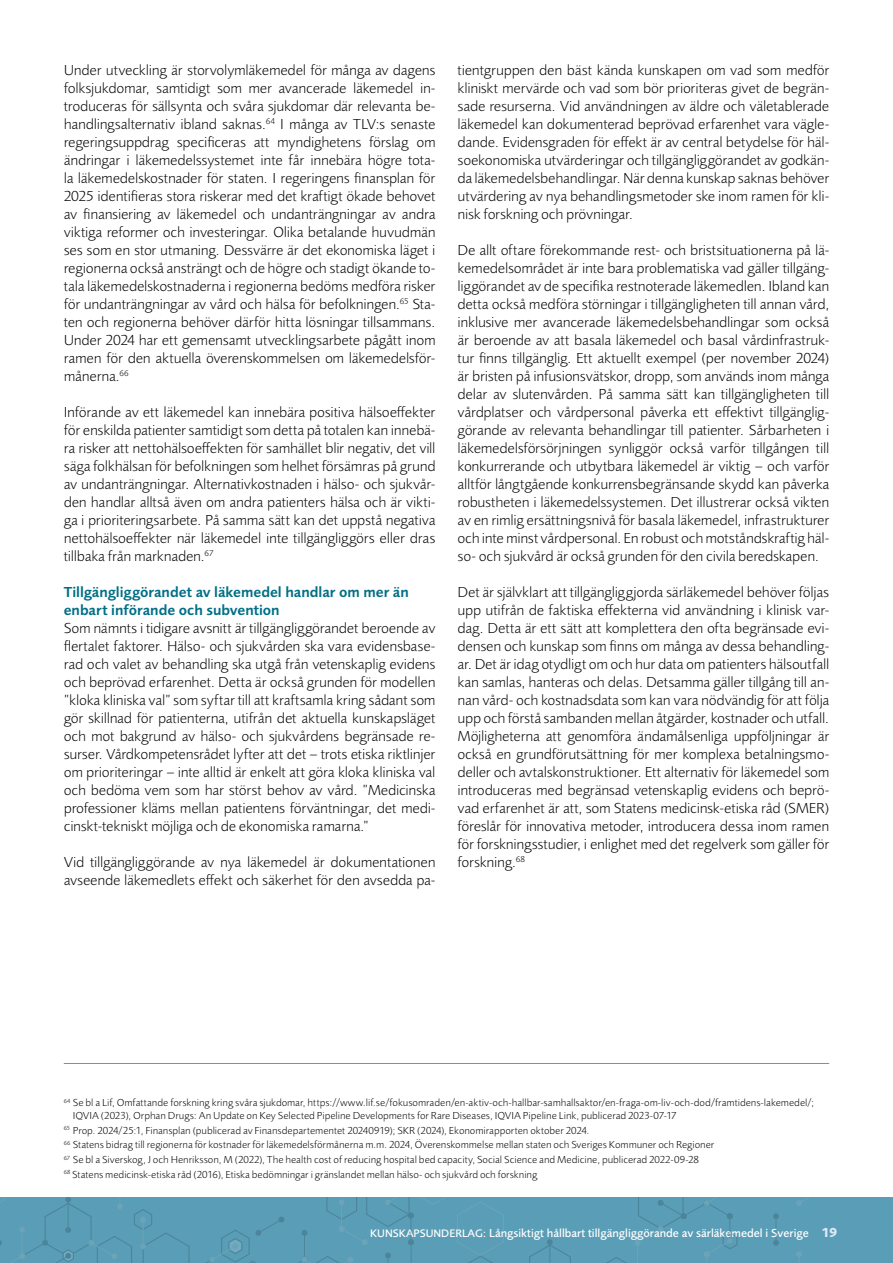
<style>
.page{position:relative;width:893px;height:1263px;background:#fff}
.page>*{position:absolute;margin:0;border:0;box-sizing:border-box;transform-origin:0 0}
.t1{font:300 15px/18px "Xbncmb Foundry Sans";letter-spacing:-.005em;color:#000;text-align:justify}
.t2{font:600 15px/18px "Rsrmfd Foundry Sans";color:#006f86}
.t3{font:500 12px "Vxwfvm Foundry Sans";color:#fff}
.t4{font:300 10.5px/14.7px "Xbncmb Foundry Sans";letter-spacing:.01em;color:#000}
.s1{font-size:11.25px}
.s2{font-family:"Foundry Sans"}
.s3{font-family:"Ddkhsn Foundry Sans";font-weight:700;font-size:13.5px;color:#dce8f7}
</style>
<div class="page">
<div style="left:0;top:1197px;width:893px;height:66px;background:#5a9db6"></div>
<hr style="left:64px;top:1063px;width:765px;height:1px;background:#5a9db6">
<svg style="left:773px;top:1213px;width:6px;height:33px"></svg>
<svg style="left:796px;top:1251px;width:6px;height:7px"></svg>
<svg style="left:0;top:1197px;width:414px;height:66px"></svg>
<svg style="left:422px;top:1197px;width:311px;height:66px"></svg>
<svg style="left:796px;top:1197px;width:13px;height:9px"></svg>
<p class="t1" style="left:64px;top:61px;width:373px">Under utveckling är storvolymläkemedel för många av dagens folksjukdomar, samtidigt som mer avancerade läkemedel in&shy;troduceras för sällsynta och svåra sjukdomar där relevanta be&shy;handlingsalternativ ibland saknas.<sup>64</sup> I många av TLV:s senaste regeringsuppdrag specificeras att myndighetens förslag om ändringar i läkemedelssystemet inte får innebära högre tota&shy;la läkemedelskostnader för staten. I regeringens finansplan för 2025 identifieras stora riskerar med det kraftigt ökade behovet av finansiering av läkemedel och undanträngningar av andra viktiga reformer och investeringar. Olika betalande huvudmän ses som en stor utmaning. Dessvärre är det ekonomiska läget i regionerna också ansträngt och de högre och stadigt ökande to&shy;tala läkemedelskostnaderna i regionerna bedöms medföra risker för undanträngningar av vård och hälsa för befolkningen.<sup>65</sup> Sta&shy;ten och regionerna behöver därför hitta lösningar tillsammans.<br>Under 2024 har ett gemensamt utvecklingsarbete pågått inom ramen för den aktuella överenskommelsen om läkemedelsför&shy;månerna.<sup>66</sup></p>
<p class="t1" style="left:64px;top:403px;width:373px">Införande av ett läkemedel kan innebära positiva hälsoeffekter för enskilda patienter samtidigt som detta på totalen kan innebä&shy;ra risker att nettohälsoeffekten för samhället blir negativ, det vill säga folkhälsan för befolkningen som helhet försämras på grund av undanträngningar. Alternativkostnaden i hälso- och sjukvår&shy;den handlar alltså även om andra patienters hälsa och är vikti&shy;ga i prioriteringsarbete. På samma sätt kan det uppstå negativa nettohälsoeffekter när läkemedel inte tillgängliggörs eller dras tillbaka från marknaden.<sup>67</sup></p>
<h3 class="t2" style="left:64px;top:583px;width:347px">Tillgängliggörandet av läkemedel handlar om mer än enbart införande och subvention</h3>
<p class="t1" style="left:64px;top:619px;width:373px">Som nämnts i tidigare avsnitt är tillgängliggörandet beroende av flertalet faktorer. Hälso- och sjukvården ska vara evidensbase&shy;rad och valet av behandling ska utgå från vetenskaplig evidens och beprövad erfarenhet. Detta är också grunden för modellen ”kloka kliniska val” som syftar till att kraftsamla kring sådant som gör skillnad för patienterna, utifrån det aktuella kunskapsläget och mot bakgrund av hälso- och sjukvårdens begränsade re&shy;surser. Vårdkompetensrådet lyfter att det – trots etiska riktlinjer om prioriteringar – inte alltid är enkelt att göra kloka kliniska val och bedöma vem som har störst behov av vård. ”Medicinska professioner kläms mellan patientens förväntningar, det medi&shy;cinskt-tekniskt möjliga och de ekonomiska ramarna.”</p>
<p class="t1" style="left:64px;top:853px;width:373px">Vid tillgängliggörande av nya läkemedel är dokumentationen avseende läkemedlets effekt och säkerhet för den avsedda pa-</p>
<p class="t1" style="left:458px;top:61px;width:373px">tientgruppen den bäst kända kunskapen om vad som medför kliniskt mervärde och vad som bör prioriteras givet de begrän&shy;sade resurserna. Vid användningen av äldre och väletablerade läkemedel kan dokumenterad beprövad erfarenhet vara vägle&shy;dande. Evidensgraden för effekt är av central betydelse för häl&shy;soekonomiska utvärderingar och tillgängliggörandet av godkän&shy;da läkemedelsbehandlingar. När denna kunskap saknas behöver utvärdering av nya behandlingsmetoder ske inom ramen för kli&shy;nisk forskning och prövningar.</p>
<p class="t1" style="left:458px;top:241px;width:373px">De allt oftare förekommande rest- och bristsituationerna på lä&shy;kemedelsområdet är inte bara problematiska vad gäller tillgäng&shy;liggörandet av de specifika restnoterade läkemedlen. Ibland kan detta också medföra störningar i tillgängligheten till annan vård, inklusive mer avancerade läkemedelsbehandlingar som också är beroende av att basala läkemedel och basal vårdinfrastruk&shy;tur finns tillgänglig. Ett aktuellt exempel (per november 2024) är bristen på infusionsvätskor, dropp, som används inom många delar av slutenvården. På samma sätt kan tillgängligheten till vårdplatser och vårdpersonal påverka ett effektivt tillgänglig&shy;görande av relevanta behandlingar till patienter. Sårbarheten i läkemedelsförsörjningen synliggör också varför tillgången till konkurrerande och utbytbara läkemedel är viktig – och varför alltför långtgående konkurrensbegränsande skydd kan påverka robustheten i läkemedelssystemen. Det illustrerar också vikten av en rimlig ersättningsnivå för basala läkemedel, infrastrukturer och inte minst vårdpersonal. En robust och motståndskraftig häl&shy;so- och sjukvård är också grunden för den civila beredskapen.</p>
<p class="t1" style="left:458px;top:583px;width:373px">Det är självklart att tillgängliggjorda särläkemedel behöver följas upp utifrån de faktiska effekterna vid användning i klinisk var&shy;dag. Detta är ett sätt att komplettera den ofta begränsade evi&shy;densen och kunskap som finns om många av dessa behandling&shy;ar. Det är idag otydligt om och hur data om patienters hälsoutfall kan samlas, hanteras och delas. Detsamma gäller tillgång till an&shy;nan vård- och kostnadsdata som kan vara nödvändig för att följa upp och förstå sambanden mellan åtgärder, kostnader och utfall.<br>Möjligheterna att genomföra ändamålsenliga uppföljningar är också en grundförutsättning för mer komplexa betalningsmo&shy;deller och avtalskonstruktioner. Ett alternativ för läkemedel som introduceras med begränsad vetenskaplig evidens och beprö&shy;vad erfarenhet är att, som Statens medicinsk-etiska råd (SMER) föreslår för innovativa metoder, introducera dessa inom ramen för forskningsstudier, i enlighet med det regelverk som gäller för forskning.<sup>68</sup></p>
<p class="t4" style="left:73px;top:1097px;width:743px;line-height:12.6px;text-indent:-9px"><sup>64</sup> Se bl a Lif, Omfattande forskning kring svåra sjukdomar, https://www.lif.se/fokusomraden/en-aktiv-och-hallbar-samhallsaktor/en-fraga-om-liv-och-dod/framtidens-lakemedel/;<br>IQVIA (2023), Orphan Drugs: An Update on Key Selected Pipeline Developments for Rare Diseases, IQVIA Pipeline Link, publicerad 2023-07-17</p>
<p class="t4" style="left:64px;top:1123px;width:652px"><sup>65</sup> Prop. 2024/25:1, Finansplan (publicerad av Finansdepartementet 20240919); SKR (2024), Ekonomirapporten oktober 2024.<br><sup>66</sup> Statens bidrag till regionerna för kostnader för läkemedelsförmånerna m.m. 2024, Överenskommelse mellan staten och Sveriges Kommuner och Regioner <sup>67</sup> Se bl a Siverskog, J och Henriksson, M (2022), The health cost of reducing hospital bed capacity, Social Science and Medicine, publicerad 2022-09-28<br><sup>68</sup> Statens medicinsk-etiska råd (2016), Etiska bedömningar i gränslandet mellan hälso- och sjukvård och forskning</p>
<p class="t3" style="left:370px;top:1226px;width:469px"><span class="s1">KUNSKAPSUNDERLAG:</span> Långsiktigt hållbart tillgän<span class="s2">g</span>liggörande av särläkemedel i Sverige <span class="s3">19</span></p>
</div>
